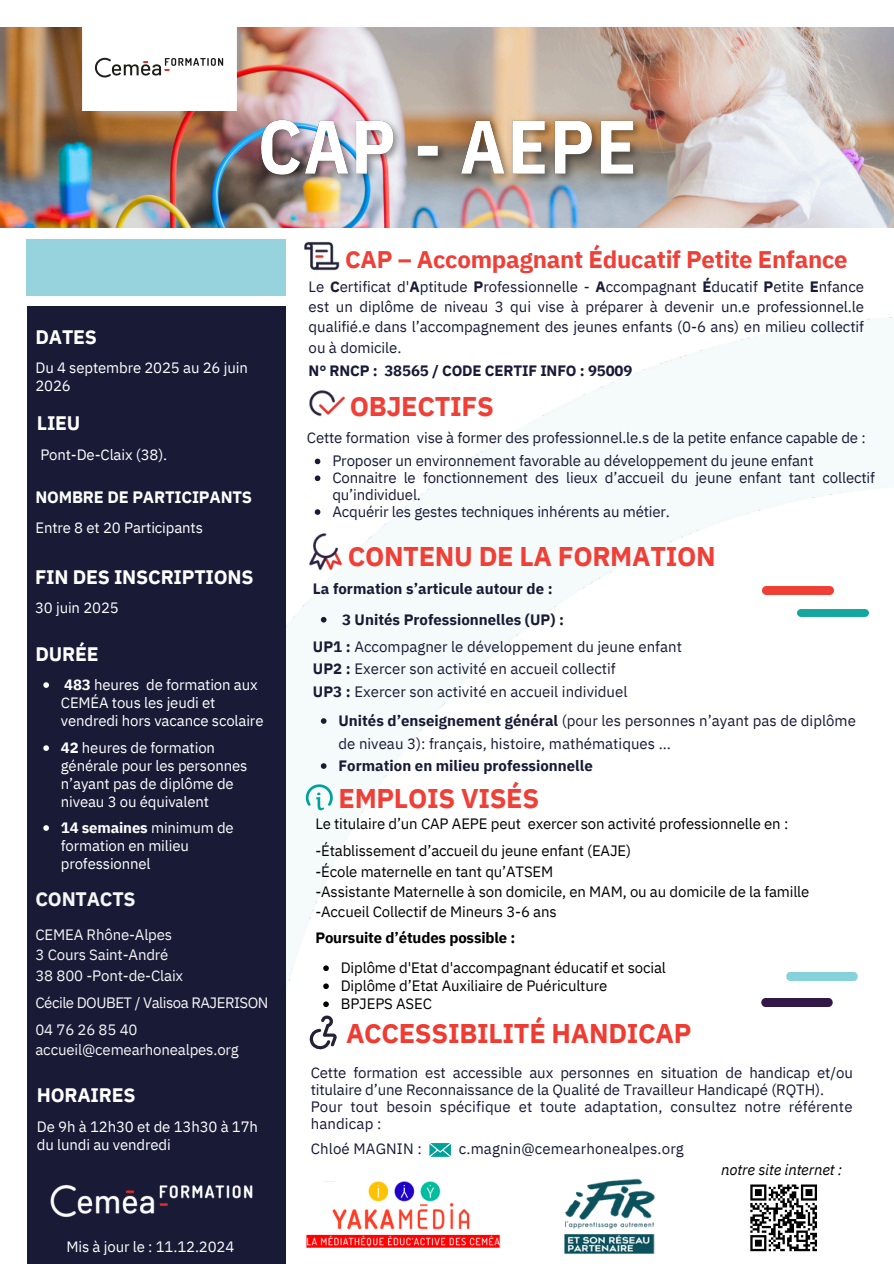
<style>
.page{position:relative;width:894px;height:1264px;background:#fff}
.page>*{position:absolute;margin:0;border:0;box-sizing:border-box;transform-origin:0 0}
.t1{font:700 27px "IBM Plex Sans";letter-spacing:-.01em;color:#ef3f36}
.t2{font:700 27px "IBM Plex Sans";letter-spacing:-.01em;color:#ef3c33}
.t3{font:700 24px "IBM Plex Sans";letter-spacing:-.01em;color:#ef3f36}
.t4{font:700 19.5px "IBM Plex Sans";letter-spacing:-.01em;color:#fff}
.t5{font:700 19.5px "IBM Plex Sans";letter-spacing:-.01em;color:#f6f6f6}
.t6{font:700 16.5px "IBM Plex Sans";letter-spacing:-.01em;color:#fff}
.t7{font:15px/20.2px "IBM Plex Sans";letter-spacing:-.01em;color:#181a36}
.t8{font:15px/18px "IBM Plex Sans";letter-spacing:-.01em;color:#fff}
.t9{font:15px "IBM Plex Sans";letter-spacing:-.01em;color:#000}
.t10{font:700 15px "IBM Plex Sans";color:#181a36}
.t11{font:15px/16.8px "IBM Plex Sans";letter-spacing:.01em;color:#181a36}
.t12{font:15px/20.2px "IBM Plex Sans";letter-spacing:-.01em;color:#f6f6f6}
.t13{font:15px/27px "IBM Plex Sans";letter-spacing:-.035em;color:#f6f6f6}
.t14{font:700 15px "IBM Plex Sans";letter-spacing:-.01em;color:#000}
.t15{font:700 15px "IBM Plex Sans";letter-spacing:-.01em;color:#fff}
.t16{font:italic 15px "IBM Plex Sans";letter-spacing:-.01em;color:#000}
.s1{font-weight:700}
.s2{font-weight:400}
</style>
<div class="page">
<div style="left:26px;top:239px;width:259px;height:57px;background:#96d3dd"></div>
<img style="left:285px;top:316px;width:607px;height:947px">
<div style="left:27px;top:306px;width:258px;height:957px;background:#181a36"></div>
<img style="left:0;top:27px;width:893px;height:200px">
<img style="left:304px;top:241px;width:36px;height:30px">
<img style="left:302px;top:384px;width:49px;height:38px">
<img style="left:302px;top:526px;width:47px;height:50px">
<img style="left:82px;top:27px;width:154px;height:83px">
<img style="left:762px;top:586px;width:71px;height:8px">
<img style="left:761px;top:998px;width:71px;height:8px">
<img style="left:797px;top:609px;width:71px;height:8px">
<img style="left:786px;top:973px;width:71px;height:7px">
<div style="left:745px;top:1179px;width:76px;height:76px;background:#fff"></div>
<svg style="left:750px;top:1184px;width:67px;height:68px"></svg>
<img style="left:50px;top:1184px;width:203px;height:34px">
<svg style="left:306px;top:784px;width:27px;height:26px"></svg>
<svg style="left:309px;top:1015px;width:27px;height:34px"></svg>
<svg style="left:429px;top:1143px;width:21px;height:13px"></svg>
<img style="left:306px;top:1181px;width:196px;height:68px">
<img style="left:561px;top:1174px;width:94px;height:81px">
<svg style="left:321px;top:617px;width:5px;height:5px"></svg>
<svg style="left:321px;top:718px;width:5px;height:5px"></svg>
<svg style="left:321px;top:763px;width:5px;height:5px"></svg>
<svg style="left:95px;top:58px;width:128px;height:19px"></svg>
<svg style="left:314px;top:458px;width:6px;height:6px"></svg>
<svg style="left:314px;top:475px;width:6px;height:6px"></svg>
<svg style="left:314px;top:509px;width:6px;height:6px"></svg>
<img style="left:252px;top:98px;width:396px;height:97px">
<svg style="left:323px;top:965px;width:6px;height:6px"></svg>
<svg style="left:323px;top:983px;width:6px;height:6px"></svg>
<svg style="left:323px;top:1001px;width:6px;height:6px"></svg>
<svg style="left:43px;top:682px;width:6px;height:6px"></svg>
<svg style="left:43px;top:745px;width:6px;height:6px"></svg>
<svg style="left:43px;top:825px;width:6px;height:5px"></svg>
<p class="t4" style="left:35px;top:323px;width:63px">DATES</p>
<p class="t8" style="left:35px;top:358px;width:214px">Du 4 septembre 2025 au 26 juin<br>2026</p>
<p class="t4" style="left:37px;top:410px;width:45px">LIEU</p>
<p class="t8" style="left:40px;top:445px;width:128px">Pont-De-Claix (38).</p>
<p class="t6" style="left:35px;top:485px;width:218px">NOMBRE DE PARTICIPANTS</p>
<h6 class="t8" style="left:35px;top:518px;width:169px">Entre 8 et 20 Participants</h6>
<p class="t4" style="left:35px;top:564px;width:220px">FIN DES INSCRIPTIONS</p>
<p class="t8" style="left:35px;top:598px;width:85px">30 juin 2025</p>
<p class="t4" style="left:35px;top:641px;width:65px">DURÉE</p>
<p class="t8" style="left:61px;top:675px;width:204px"><span class="s1">483</span> heures de formation aux<br>CEMÉA tous les jeudi et vendredi hors vacance scolaire</p>
<p class="t8" style="left:61px;top:738px;width:188px"><span class="s1">42</span> heures de formation générale pour les personnes n’ayant pas de diplôme de niveau 3 ou équivalent</p>
<p class="t15" style="left:61px;top:817px;width:174px">14 semaines <span class="s2">minimum de</span></p>
<p class="t8" style="left:61px;top:836px;width:129px">formation en milieu professionnel</p>
<h3 class="t5" style="left:35px;top:886px;width:102px">CONTACTS</h3>
<p class="t12" style="left:35px;top:924px;width:149px">CEMEA Rhône-Alpes<br>3 Cours Saint-André<br>38 800 -Pont-de-Claix</p>
<p class="t13" style="left:35px;top:988px;width:234px">Cécile DOUBET / Valisoa RAJERISON<br>04 76 26 85 40</p>
<p class="t12" style="left:35px;top:1039px;width:205px">accueil@cemearhonealpes.org</p>
<p class="t4" style="left:37px;top:1082px;width:100px">HORAIRES</p>
<p class="t8" style="left:37px;top:1116px;width:222px">De 9h à 12h30 et de 13h30 à 17h du lundi au vendredi</p>
<p class="t8" style="left:66px;top:1237px;width:169px">Mis à jour le : 11.12.2024</p>
<h4 class="t3" style="left:345px;top:243px;width:504px">CAP – Accompagnant Éducatif Petite Enfance</h4>
<p class="t7" style="left:308px;top:276px;width:557px;text-align:justify">Le <span class="s1">C</span>ertificat d'<span class="s1">A</span>ptitude <span class="s1">P</span>rofessionnelle - <span class="s1">A</span>ccompagnant <span class="s1">É</span>ducatif <span class="s1">P</span>etite <span class="s1">E</span>nfance est un diplôme de niveau 3 qui vise à préparer à devenir un.e professionnel.le qualifié.e dans l’accompagnement des jeunes enfants (0-6 ans) en milieu collectif ou à domicile.</p>
<p class="t10" style="left:308px;top:361px;width:325px">N° RNCP : 38565 / CODE CERTIF INFO : 95009</p>
<p class="t1" style="left:349px;top:388px;width:146px">OBJECTIFS</p>
<p class="t7" style="left:307px;top:427px;width:560px">Cette formation vise à former des professionnel.le.s de la petite enfance capable de :</p>
<p class="t7" style="left:332px;top:451px;width:482px">Proposer un environnement favorable au développement du jeune enfant</p>
<h4 class="t7" style="left:332px;top:469px;width:544px;line-height:16.8px">Connaitre le fonctionnement des lieux d’accueil du jeune enfant tant collectif qu’individuel.</h4>
<p class="t7" style="left:332px;top:501px;width:339px">Acquérir les gestes techniques inhérents au métier.</p>
<p class="t1" style="left:347px;top:538px;width:369px">CONTENU DE LA FORMATION</p>
<h3 class="t10" style="left:313px;top:579px;width:241px">La formation s’articule autour de :</h3>
<p class="t10" style="left:342px;top:609px;width:223px">3 Unités Professionnelles (UP) :</p>
<h4 class="t7" style="left:313px;top:636px;width:370px"><span class="s1">UP1 :</span> Accompagner le développement du jeune enfant</h4>
<p class="t7" style="left:313px;top:658px;width:304px"><span class="s1">UP2 :</span> Exercer son activité en accueil collectif</p>
<h4 class="t7" style="left:313px;top:681px;width:316px"><span class="s1">UP3 :</span> Exercer son activité en accueil individuel</h4>
<p class="t7" style="left:338px;top:709px;width:519px;line-height:22.5px"><span class="s1">Unités d’enseignement général</span> (pour les personnes n’ayant pas de diplôme de niveau 3): français, histoire, mathématiques ...</p>
<h5 class="t10" style="left:338px;top:755px;width:256px">Formation en milieu professionnelle</h5>
<p class="t1" style="left:338px;top:780px;width:202px">EMPLOIS VISÉS</p>
<p class="t9" style="left:315px;top:813px;width:474px">Le titulaire d’un CAP AEPE peut exercer son activité professionnelle en :</p>
<p class="t9" style="left:315px;top:840px;width:317px">-Établissement d’accueil du jeune enfant (EAJE)</p>
<p class="t9" style="left:315px;top:861px;width:239px">-École maternelle en tant qu’ATSEM</p>
<p class="t9" style="left:315px;top:881px;width:495px">-Assistante Maternelle à son domicile, en MAM, ou au domicile de la famille</p>
<p class="t9" style="left:315px;top:901px;width:243px">-Accueil Collectif de Mineurs 3-6 ans</p>
<p class="t14" style="left:315px;top:927px;width:201px">Poursuite d’études possible :</p>
<p class="t9" style="left:340px;top:957px;width:326px">Diplôme d'Etat d'accompagnant éducatif et social</p>
<h2 class="t9" style="left:340px;top:975px;width:268px">Diplôme d’Etat Auxiliaire de Puériculture</h2>
<h6 class="t9" style="left:340px;top:993px;width:93px">BPJEPS ASEC</h6>
<p class="t2" style="left:346px;top:1015px;width:347px">ACCESSIBILITÉ HANDICAP</p>
<p class="t7" style="left:310px;top:1064px;width:543px;line-height:16.8px">Cette formation est accessible aux personnes en situation de handicap et/ou titulaire d’une Reconnaissance de la Qualité de Travailleur Handicapé (RQTH).</p>
<p class="t11" style="left:310px;top:1097px;width:543px">Pour tout besoin spécifique et toute adaptation, consultez notre référente handicap :</p>
<p class="t11" style="left:310px;top:1139px;width:113px">Chloé MAGNIN :</p>
<p class="t11" style="left:458px;top:1139px;width:226px">c.magnin@cemearhonealpes.org</p>
<h5 class="t16" style="left:721px;top:1159px;width:123px">notre site internet :</h5>
</div>
